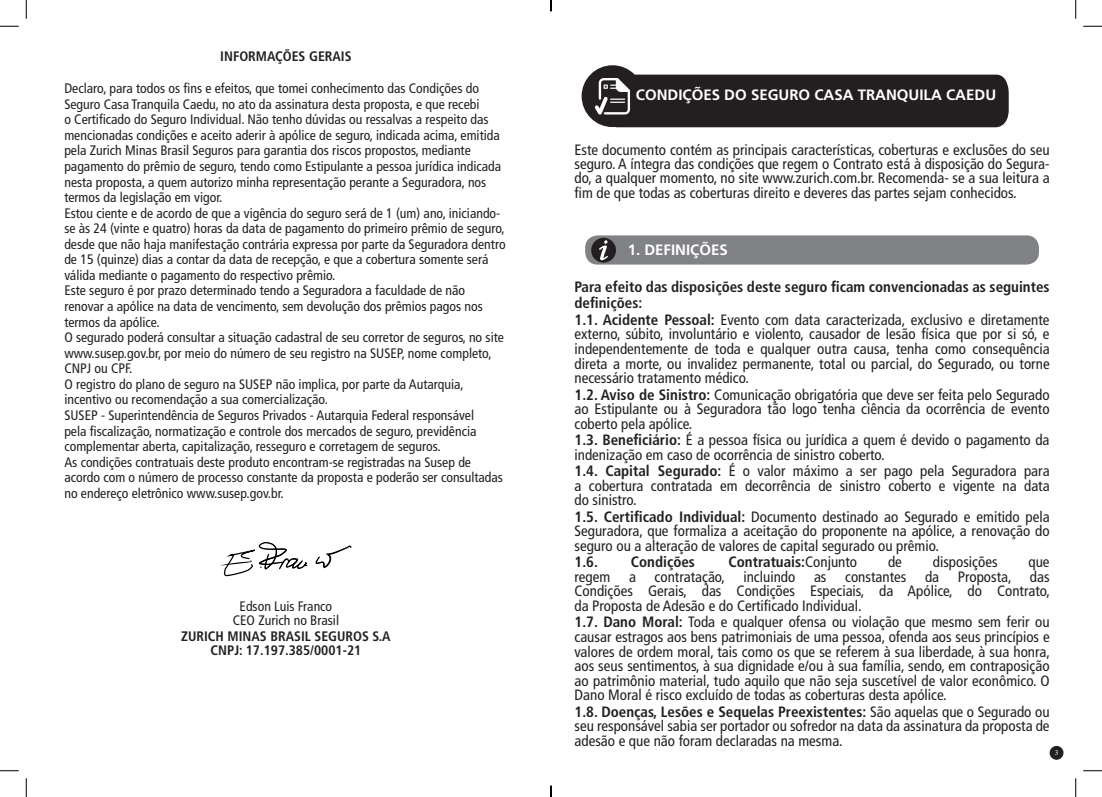
<style>
.page{position:relative;width:1102px;height:797px;background:#fff}
.page>*{position:absolute;margin:0;border:0;box-sizing:border-box;transform-origin:0 0}
.t1{font:condensed 15px/14.5px "Frutiger LT Std";color:#231f20;text-align:justify}
.t2{font:700 condensed 15px/16.4px "Frutiger LT Std";color:#231f20}
.t3{font:700 15px "Frutiger LT Std";color:#fff}
.t4{font:condensed 13.75px/15.5px "Frutiger LT Std";color:#231f20}
.t5{font:700 condensed 13.75px "Frutiger LT Std";color:#231f20}
.t6{font:7.5px "Minion Pro";color:#fff}
.s1{font-weight:700}
.s2{font-weight:400}
</style>
<div class="page">
<div style="left:1049px;top:746px;width:14px;height:13px;background:#231f20;border-radius:50%"></div>
<svg style="left:220px;top:542px;width:132px;height:34px"></svg>
<div style="left:585px;top:235px;width:453px;height:29px;background:#808285;border-radius:12px"></div>
<div style="left:591px;top:238px;width:25px;height:25px;background:#231f20;border-radius:50%"></div>
<svg style="left:599px;top:240px;width:9px;height:20px"></svg>
<div style="left:581px;top:65px;width:62px;height:62px;background:#231f20;border-radius:50%"></div>
<div style="left:594px;top:75px;width:414px;height:52px;background:#231f20"></div>
<svg style="left:0;top:25px;width:19px;height:2px"></svg>
<svg style="left:1083px;top:25px;width:18px;height:2px"></svg>
<svg style="left:0;top:770px;width:19px;height:1px"></svg>
<svg style="left:1083px;top:770px;width:18px;height:1px"></svg>
<svg style="left:25px;top:0;width:2px;height:19px"></svg>
<svg style="left:25px;top:778px;width:2px;height:19px"></svg>
<svg style="left:1075px;top:0;width:1px;height:19px"></svg>
<svg style="left:1075px;top:778px;width:1px;height:19px"></svg>
<svg style="left:550px;top:785px;width:1px;height:12px"></svg>
<p class="t5" style="left:220px;top:48px;width:133px">INFORMAÇÕES GERAIS</p>
<p class="t4" style="left:64px;top:81px;width:438px">Declaro, para todos os fins e efeitos, que tomei conhecimento das Condições do Seguro Casa Tranquila Caedu, no ato da assinatura desta proposta, e que recebi<br>o Certificado do Seguro Individual. Não tenho dúvidas ou ressalvas a respeito das mencionadas condições e aceito aderir à apólice de seguro, indicada acima, emitida pela Zurich Minas Brasil Seguros para garantia dos riscos propostos, mediante pagamento do prêmio de seguro, tendo como Estipulante a pessoa jurídica indicada nesta proposta, a quem autorizo minha representação perante a Seguradora, nos termos da legislação em vigor.</p>
<p class="t4" style="left:64px;top:205px;width:443px">Estou ciente e de acordo de que a vigência do seguro será de 1 (um) ano, iniciando&shy;se às 24 (vinte e quatro) horas da data de pagamento do primeiro prêmio de seguro, desde que não haja manifestação contrária expressa por parte da Seguradora dentro de 15 (quinze) dias a contar da data de recepção, e que a cobertura somente será válida mediante o pagamento do respectivo prêmio.</p>
<p class="t4" style="left:64px;top:283px;width:441px">Este seguro é por prazo determinado tendo a Seguradora a faculdade de não renovar a apólice na data de vencimento, sem devolução dos prêmios pagos nos termos da apólice.<br>O segurado poderá consultar a situação cadastral de seu corretor de seguros, no site www.susep.gov.br, por meio do número de seu registro na SUSEP, nome completo, CNPJ ou CPF.</p>
<p class="t4" style="left:64px;top:376px;width:401px">O registro do plano de seguro na SUSEP não implica, por parte da Autarquia, incentivo ou recomendação a sua comercialização.</p>
<p class="t4" style="left:64px;top:407px;width:413px">SUSEP - Superintendência de Seguros Privados - Autarquia Federal responsável pela fiscalização, normatização e controle dos mercados de seguro, previdência complementar aberta, capitalização, resseguro e corretagem de seguros.</p>
<p class="t4" style="left:64px;top:454px;width:440px">As condições contratuais deste produto encontram-se registradas na Susep de acordo com o número de processo constante da proposta e poderão ser consultadas no endereço eletrônico www.susep.gov.br.</p>
<p class="t4" style="left:233px;top:599px;width:108px;line-height:14px;text-align:center">Edson Luis Franco<br>CEO Zurich no Brasil</p>
<p class="t5" style="left:181px;top:628px;width:211px">ZURICH MINAS BRASIL SEGUROS S.A</p>
<p class="t5" style="left:211px;top:642px;width:152px">CNPJ: 17.197.385/0001-21</p>
<p class="t3" style="left:636px;top:86px;width:362px">CONDIÇÕES DO SEGURO CASA TRANQUILA CAEDU</p>
<p class="t1" style="left:574px;top:142px;width:476px">Este documento contém as principais características, coberturas e exclusões do seu seguro. A íntegra das condições que regem o Contrato está à disposição do Segura&shy;do, a qualquer momento, no site www.zurich.com.br. Recomenda- se a sua leitura a fim de que todas as coberturas direito e deveres das partes sejam conhecidos.</p>
<p class="t3" style="left:627px;top:241px;width:102px">1. DEFINIÇÕES</p>
<p class="t2" style="left:574px;top:278px;width:476px">Para efeito das disposições deste seguro ficam convencionadas as seguintes definições:</p>
<p class="t1" style="left:574px;top:312px;width:476px"><span class="s1">1.1. Acidente Pessoal:</span> Evento com data caracterizada, exclusivo e diretamente externo, súbito, involuntário e violento, causador de lesão física que por si só, e independentemente de toda e qualquer outra causa, tenha como consequência direta a morte, ou invalidez permanente, total ou parcial, do Segurado, ou torne necessário tratamento médico.</p>
<p class="t1" style="left:574px;top:387px;width:476px"><span class="s1">1.2. Aviso de Sinistro:</span> Comunicação obrigatória que deve ser feita pelo Segurado ao Estipulante ou à Seguradora tão logo tenha ciência da ocorrência de evento coberto pela apólice.</p>
<p class="t1" style="left:574px;top:433px;width:476px"><span class="s1">1.3. Beneficiário:</span> É a pessoa física ou jurídica a quem é devido o pagamento da indenização em caso de ocorrência de sinistro coberto.</p>
<p class="t1" style="left:574px;top:464px;width:476px"><span class="s1">1.4. Capital Segurado:</span> É o valor máximo a ser pago pela Seguradora para a cobertura contratada em decorrência de sinistro coberto e vigente na data do sinistro.</p>
<p class="t1" style="left:574px;top:509px;width:476px"><span class="s1">1.5. Certificado Individual:</span> Documento destinado ao Segurado e emitido pela Seguradora, que formaliza a aceitação do proponente na apólice, a renovação do seguro ou a alteração de valores de capital segurado ou prêmio.</p>
<p class="t2" style="left:574px;top:554px;width:25px">1.6.</p>
<p class="t2" style="left:630px;top:554px;width:66px">Condições</p>
<p class="t2" style="left:728px;top:554px;width:130px">Contratuais:<span class="s2">Conjunto</span></p>
<p class="t1" style="left:888px;top:555px;width:15px">de</p>
<p class="t1" style="left:932px;top:555px;width:66px">disposições</p>
<p class="t1" style="left:574px;top:555px;width:477px;text-indent:454px">que regem a contratação, incluindo as constantes da Proposta, das Condições Gerais, das Condições Especiais, da Apólice, do Contrato, da Proposta de Adesão e do Certificado Individual.</p>
<p class="t1" style="left:574px;top:615px;width:477px"><span class="s1">1.7. Dano Moral:</span> Toda e qualquer ofensa ou violação que mesmo sem ferir ou causar estragos aos bens patrimoniais de uma pessoa, ofenda aos seus princípios e valores de ordem moral, tais como os que se referem à sua liberdade, à sua honra, aos seus sentimentos, à sua dignidade e/ou à sua família, sendo, em contraposição ao patrimônio material, tudo aquilo que não seja suscetível de valor econômico. O Dano Moral é risco excluído de todas as coberturas desta apólice.</p>
<p class="t1" style="left:574px;top:704px;width:476px"><span class="s1">1.8. Doenças, Lesões e Sequelas Preexistentes:</span> São aquelas que o Segurado ou seu responsável sabia ser portador ou sofredor na data da assinatura da proposta de adesão e que não foram declaradas na mesma.</p>
<p class="t6" style="left:1054px;top:747px;width:5px">3</p>
</div>
